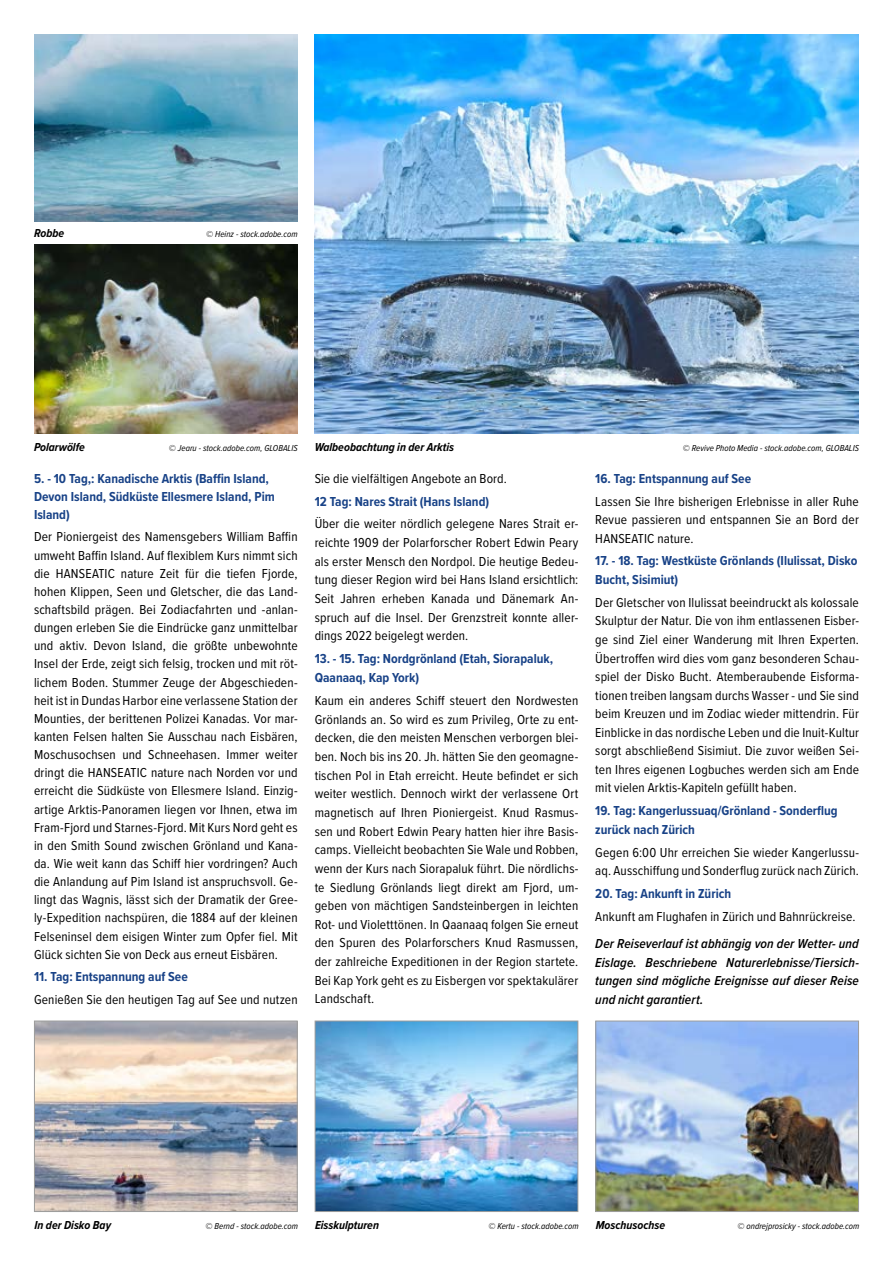
<style>
.page{position:relative;width:893px;height:1263px;background:#fff}
.page>*{position:absolute;margin:0;border:0;box-sizing:border-box;transform-origin:0 0}
.t1{font:13.5px/18.6px "Proxima Nova Cond";letter-spacing:.01em;color:#000;text-align:justify}
.t2{font:700 13.5px/18.6px "Proxima Nova Cond";color:#184287}
.t3{font:italic 600 13.5px/18.6px "Proxima Nova Cond";letter-spacing:.005em;color:#000;text-align:justify}
.t4{font:italic 700 12px "Proxima Nova Cond";color:#000}
.t5{font:italic 9px "Proxima Nova Cond";color:#000}
</style>
<div class="page">
<img style="left:315px;top:34px;width:544px;height:400px">
<img style="left:34px;top:34px;width:264px;height:187px">
<img style="left:34px;top:244px;width:264px;height:190px">
<img style="left:597px;top:1022px;width:260px;height:188px">
<div style="left:595px;top:1020px;width:264px;height:192px;border:1px solid #9d9d9c"></div>
<img style="left:36px;top:1022px;width:260px;height:188px">
<div style="left:34px;top:1020px;width:264px;height:192px;border:1px solid #9d9d9c"></div>
<img style="left:317px;top:1022px;width:259px;height:188px">
<div style="left:315px;top:1020px;width:263px;height:192px;border:1px solid #9d9d9c"></div>
<p class="t4" style="left:34px;top:224px;width:32px">Robbe</p>
<p class="t5" style="left:206px;top:227px;width:93px">© Heinz - stock.adobe.com</p>
<p class="t4" style="left:34px;top:438px;width:52px">Polarwölfe</p>
<p class="t5" style="left:169px;top:441px;width:130px">© Jearu - stock.adobe.com, GLOBALIS</p>
<p class="t2" style="left:34px;top:469px;width:242px;line-height:18.1px">5. - 10 Tag,: Kanadische Arktis (Baffin Island,<br>Devon Island, Südküste Ellesmere Island, Pim<br>Island)</p>
<p class="t1" style="left:34px;top:527px;width:265px;line-height:18.1px">Der Pioniergeist des Namensgebers William Baffin umweht Baffin Island. Auf flexiblem Kurs nimmt sich die HANSEATIC nature Zeit für die tiefen Fjorde, hohen Klippen, Seen und Gletscher, die das Land&shy;schaftsbild prägen. Bei Zodiacfahrten und -anlan&shy;dungen erleben Sie die Eindrücke ganz unmittelbar und aktiv. Devon Island, die größte unbewohnte Insel der Erde, zeigt sich felsig, trocken und mit röt&shy;lichem Boden. Stummer Zeuge der Abgeschieden&shy;heit ist in Dundas Harbor eine verlassene Station der Mounties, der berittenen Polizei Kanadas. Vor mar&shy;kanten Felsen halten Sie Ausschau nach Eisbären, Moschusochsen und Schneehasen. Immer weiter dringt die HANSEATIC nature nach Norden vor und erreicht die Südküste von Ellesmere Island. Einzig&shy;artige Arktis-Panoramen liegen vor Ihnen, etwa im Fram-Fjord und Starnes-Fjord. Mit Kurs Nord geht es in den Smith Sound zwischen Grönland und Kana&shy;da. Wie weit kann das Schiff hier vordringen? Auch die Anlandung auf Pim Island ist anspruchsvoll. Ge&shy;lingt das Wagnis, lässt sich der Dramatik der Gree&shy;ly-Expedition nachspüren, die 1884 auf der kleinen Felseninsel dem eisigen Winter zum Opfer fiel. Mit Glück sichten Sie von Deck aus erneut Eisbären.</p>
<p class="t2" style="left:34px;top:967px;width:155px">11. Tag: Entspannung auf See</p>
<p class="t1" style="left:34px;top:989px;width:265px">Genießen Sie den heutigen Tag auf See und nutzen</p>
<p class="t4" style="left:315px;top:438px;width:141px">Walbeobachtung in der Arktis</p>
<p class="t5" style="left:683px;top:441px;width:177px">© Revive Photo Media - stock.adobe.com, GLOBALIS</p>
<p class="t1" style="left:315px;top:468px;width:194px">Sie die vielfältigen Angebote an Bord.</p>
<p class="t2" style="left:315px;top:491px;width:176px">12 Tag: Nares Strait (Hans Island)</p>
<p class="t1" style="left:315px;top:514px;width:265px">Über die weiter nördlich gelegene Nares Strait er&shy;reichte 1909 der Polarforscher Robert Edwin Peary als erster Mensch den Nordpol. Die heutige Bedeu&shy;tung dieser Region wird bei Hans Island ersichtlich:<br>Seit Jahren erheben Kanada und Dänemark An&shy;spruch auf die Insel. Der Grenzstreit konnte aller&shy;dings 2022 beigelegt werden.</p>
<p class="t2" style="left:315px;top:649px;width:240px">13. - 15. Tag: Nordgrönland (Etah, Siorapaluk,<br>Qaanaaq, Kap York)</p>
<p class="t1" style="left:315px;top:690px;width:265px">Kaum ein anderes Schiff steuert den Nordwesten Grönlands an. So wird es zum Privileg, Orte zu ent&shy;decken, die den meisten Menschen verborgen blei&shy;ben. Noch bis ins 20. Jh. hätten Sie den geomagne&shy;tischen Pol in Etah erreicht. Heute befindet er sich weiter westlich. Dennoch wirkt der verlassene Ort magnetisch auf Ihren Pioniergeist. Knud Rasmus&shy;sen und Robert Edwin Peary hatten hier ihre Basis&shy;camps. Vielleicht beobachten Sie Wale und Robben, wenn der Kurs nach Siorapaluk führt. Die nördlichs&shy;te Siedlung Grönlands liegt direkt am Fjord, um&shy;geben von mächtigen Sandsteinbergen in leichten Rot- und Violetttönen. In Qaanaaq folgen Sie erneut den Spuren des Polarforschers Knud Rasmussen, der zahlreiche Expeditionen in der Region startete.<br>Bei Kap York geht es zu Eisbergen vor spektakulärer Landschaft.</p>
<p class="t2" style="left:595px;top:469px;width:157px">16. Tag: Entspannung auf See</p>
<p class="t1" style="left:595px;top:491px;width:265px">Lassen Sie Ihre bisherigen Erlebnisse in aller Ruhe Revue passieren und entspannen Sie an Bord der HANSEATIC nature.</p>
<p class="t2" style="left:595px;top:551px;width:264px">17. - 18. Tag: Westküste Grönlands (Ilulissat, Disko<br>Bucht, Sisimiut)</p>
<p class="t1" style="left:595px;top:592px;width:265px">Der Gletscher von Ilulissat beeindruckt als kolossale Skulptur der Natur. Die von ihm entlassenen Eisber&shy;ge sind Ziel einer Wanderung mit Ihren Experten.<br>Übertroffen wird dies vom ganz besonderen Schau&shy;spiel der Disko Bucht. Atemberaubende Eisforma&shy;tionen treiben langsam durchs Wasser - und Sie sind beim Kreuzen und im Zodiac wieder mittendrin. Für Einblicke in das nordische Leben und die Inuit-Kultur sorgt abschließend Sisimiut. Die zuvor weißen Sei&shy;ten Ihres eigenen Logbuches werden sich am Ende mit vielen Arktis-Kapiteln gefüllt haben.</p>
<p class="t2" style="left:595px;top:801px;width:244px">19. Tag: Kangerlussuaq/Grönland - Sonderflug zurück nach Zürich</p>
<p class="t1" style="left:595px;top:842px;width:265px">Gegen 6:00 Uhr erreichen Sie wieder Kangerlussu&shy;aq. Ausschiffung und Sonderflug zurück nach Zürich.</p>
<p class="t2" style="left:595px;top:884px;width:137px">20. Tag: Ankunft in Zürich</p>
<p class="t1" style="left:595px;top:906px;width:262px">Ankunft am Flughafen in Zürich und Bahnrückreise.</p>
<p class="t3" style="left:595px;top:934px;width:265px">Der Reiseverlauf ist abhängig von der Wetter- und Eislage. Beschriebene Naturerlebnisse/Tiersich&shy;tungen sind mögliche Ereignisse auf dieser Reise und nicht garantiert.</p>
<p class="t4" style="left:34px;top:1216px;width:78px">In der Disko Bay</p>
<p class="t5" style="left:206px;top:1219px;width:94px">© Bernd - stock.adobe.com</p>
<p class="t4" style="left:315px;top:1216px;width:65px">Eisskulpturen</p>
<p class="t5" style="left:488px;top:1219px;width:92px">© Kertu - stock.adobe.com</p>
<p class="t4" style="left:596px;top:1216px;width:71px">Moschusochse</p>
<p class="t5" style="left:738px;top:1219px;width:123px">© ondrejprosicky - stock.adobe.com</p>
</div>
